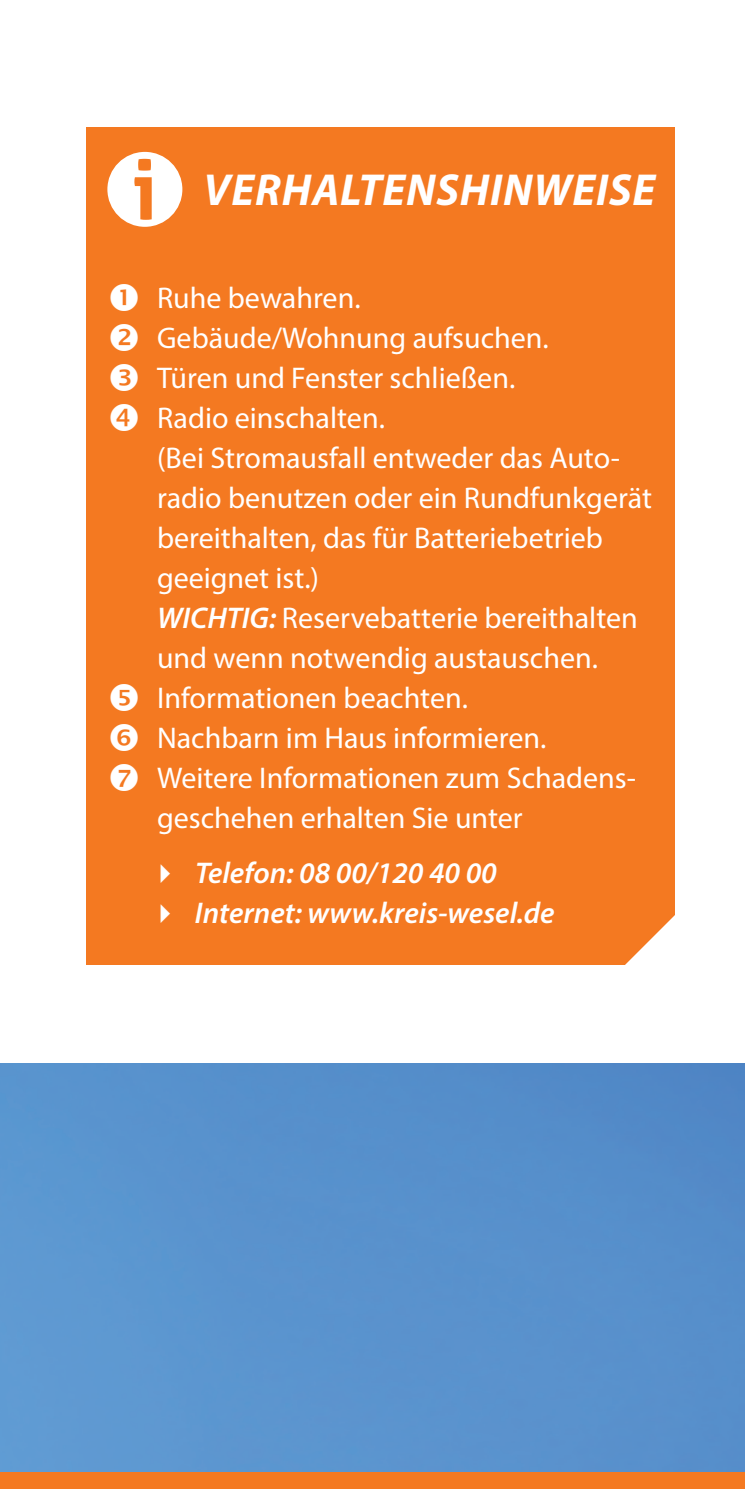
<style>
.page{position:relative;width:745px;height:1489px;background:#fff}
.page>*{position:absolute;margin:0;border:0;box-sizing:border-box;transform-origin:0 0}
.t1{font:700 81.25px "Aller";color:#f47921}
.t2{font:italic 700 45px "Myriad Pro";letter-spacing:.02em;color:#fff}
.t3{font:30px/40px "Myriad Pro";color:#fff}
.t4{font:italic 600 30px/40px "Myriad Pro";color:#fff}
.s1{font-weight:600;font-style:italic}
</style>
<div class="page">
<div style="left:81px;top:124px;width:595px;height:843px;background:#f47921"></div>
<div style="left:107px;top:152px;width:75px;height:75px;background:#fff;border-radius:50%"></div>
<svg style="left:593px;top:902px;width:83px;height:65px"></svg>
<div style="left:0;top:1063px;width:744px;height:409px;background:#5992cd"></div>
<div style="left:0;top:1472px;width:744px;height:16px;background:#f47921"></div>
<p class="t1" style="left:132px;top:140px;width:26px">i</p>
<h1 class="t2" style="left:203px;top:160px;width:453px">VERHALTENSHINWEISE</h1>
<p class="t3" style="left:157px;top:277px;width:496px">Ruhe bewahren.<br>Gebäude/Wohnung aufsuchen.<br>Türen und Fenster schließen.<br>Radio einschalten.<br>(Bei Stromausfall entweder das Auto&shy;radio benutzen oder ein Rundfunkgerät bereithalten, das für Batteriebetrieb geeignet ist.)<br><span class="s1">WICHTIG:</span> Reservebatterie bereithalten und wenn notwendig austauschen.<br>Informationen beachten.<br>Nachbarn im Haus informieren.<br>Weitere Informationen zum Schadens&shy;geschehen erhalten Sie unter</p>
<p class="t4" style="left:195px;top:851px;width:361px">Telefon: 08 00/120 40 00<br>Internet: www.kreis-wesel.de</p>
</div>
